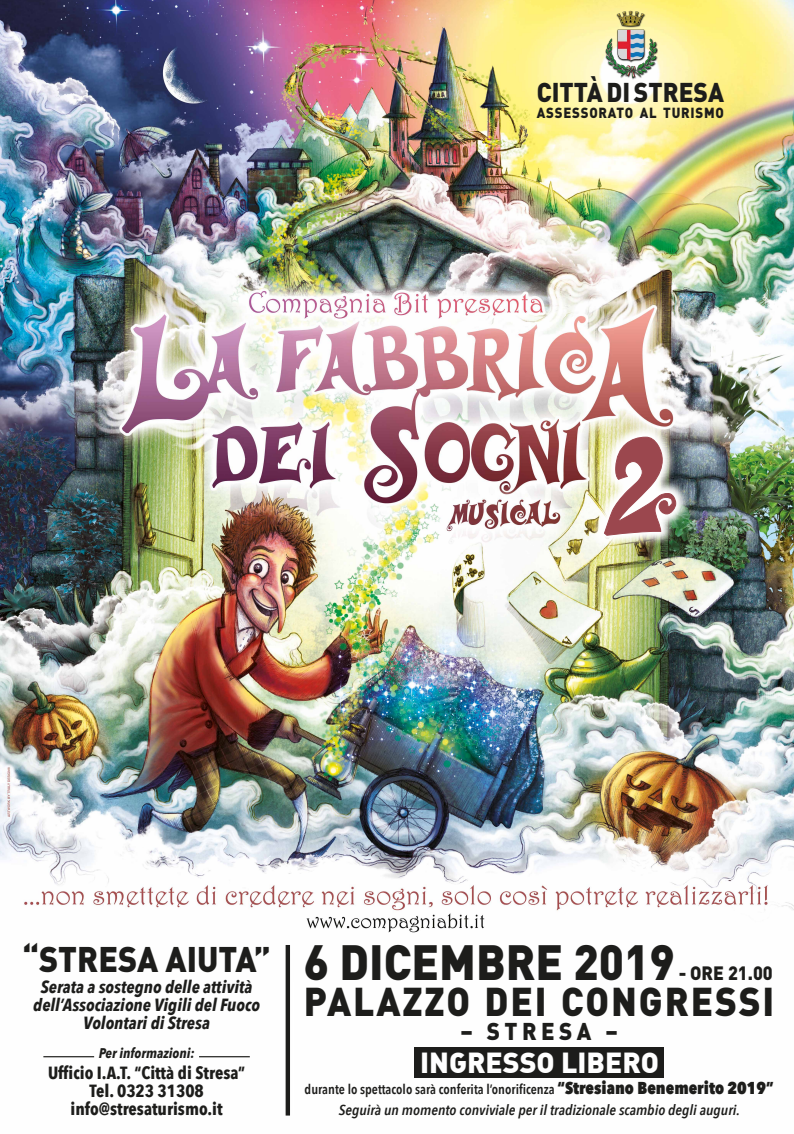
<style>
.page{position:relative;width:794px;height:1134px;background:#fff}
.page>*{position:absolute;margin:0;border:0;box-sizing:border-box;transform-origin:0 0}
.t1{font:131px "Musicals";color:#9b474e}
.t2{font:900 48.88px "DIN Pro";color:#1d1d1b;scale:.93 1}
.t3{font:900 39.72px "DIN Pro";letter-spacing:.05em;color:#1d1d1b;scale:.93 1}
.t4{font:900 35.2px "DIN Pro";color:#1d1d1b;scale:.92 1}
.t5{font:28.4px "DIN Black Alternate";color:#fff}
.t6{font:900 26.88px "DIN Pro";color:#1d1d1b;scale:.91 1}
.t7{font:900 24px "DIN Pro";letter-spacing:.2em;color:#1d1d1b;scale:.93 1}
.t8{font:900 19.12px "DIN Pro";color:#1d1d1b;scale:.93 1}
.t9{font:italic 700 17.6px/18px "Avenir Next Condensed";color:#1d1d1b;text-align:center}
.t10{font:700 17.6px/18px "Avenir Next Condensed";color:#1d1d1b;text-align:center}
.t11{font:900 14.48px "DIN Pro";letter-spacing:.06em;color:#1d1d1b;scale:.91 1}
.t12{font:italic 600 14.4px "Avenir Next Condensed";color:#1d1d1b;scale:1.04 1}
.t13{font:italic 700 14px "Avenir Next Condensed";color:#1d1d1b}
.t14{font:600 13.6px "Avenir Next Condensed";color:#1d1d1b}
.s1{font-weight:800;font-size:17.2px}
</style>
<div class="page">
<img style="left:0;top:0;width:794px;height:1116px">
<img style="left:601px;top:10px;width:58px;height:69px">
<hr style="left:293px;top:982px;width:1px;height:133px;background:#fff">
<div style="left:414px;top:1047px;width:250px;height:31px;background:#1d1d1b"></div>
<hr style="left:286px;top:945px;width:4px;height:170px;background:#1d1d1b">
<hr style="left:43px;top:1056px;width:51px;height:1px;background:#1d1d1b">
<hr style="left:199px;top:1056px;width:51px;height:1px;background:#1d1d1b">
<img style="left:589px;top:422px;width:102px;height:128px">
<svg style="left:604px;top:437px;width:72px;height:98px"></svg>
<h3 class="t6" style="left:537px;top:74px;width:207px">CITTÀ DI STRESA</h3>
<p class="t11" style="left:537px;top:103px;width:207px">ASSESSORATO AL TURISMO</p>
<h1 class="t1" style="left:601px;top:422px;width:79px">2</h1>
<h3 class="t4" style="left:23px;top:935px;width:271px">“STRESA AIUTA”</h3>
<p class="t9" style="left:33px;top:977px;width:228px">Serata a sostegno delle attività dell’Associazione Vigili del Fuoco<br>Volontari di Stresa</p>
<p class="t13" style="left:99px;top:1044px;width:97px">Per informazioni:</p>
<p class="t10" style="left:48px;top:1064px;width:199px">Ufficio I.A.T. “Città di Stresa”<br>Tel. 0323 31308 info@stresaturismo.it</p>
<h2 class="t2" style="left:304px;top:929px;width:400px">6 DICEMBRE 2019</h2>
<p class="t8" style="left:678px;top:960px;width:103px">- ORE 21.00</p>
<h3 class="t3" style="left:304px;top:975px;width:507px">PALAZZO DEI CONGRESSI</h3>
<h3 class="t7" style="left:460px;top:1015px;width:171px">– STRESA –</h3>
<h3 class="t5" style="left:420px;top:1043px;width:240px">INGRESSO LIBERO</h3>
<p class="t14" style="left:304px;top:1078px;width:470px">durante lo spettacolo sarà conferita l’onorificenza <span class="s1">“Stresiano Benemerito 2019”</span></p>
<p class="t12" style="left:339px;top:1101px;width:387px">Seguirà un momento conviviale per il tradizionale scambio degli auguri.</p>
</div>
